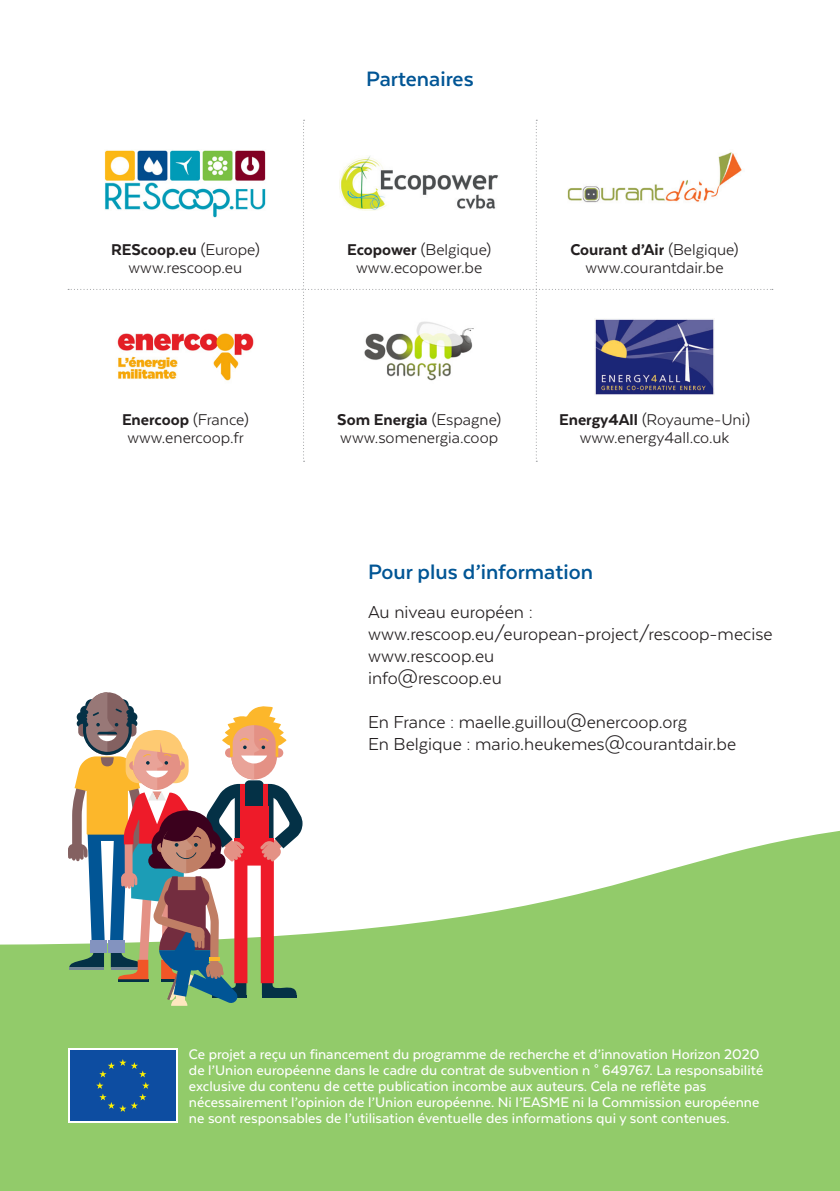
<style>
.page{position:relative;width:840px;height:1191px;background:#fff}
.page>*{position:absolute;margin:0;border:0;box-sizing:border-box;transform-origin:0 0}
.t1{font:700 24px "Texta";color:#015595}
.t2{font:20px/22px "Texta";color:#231f20}
.t3{font:18px/18px "Texta";color:#231f20;text-align:center}
.t4{font:500 16px/16px "Texta";color:#fff}
.s1{font-weight:800}
</style>
<div class="page">
<div style="left:0;top:972px;width:839px;height:219px;background:#92cb6a"></div>
<svg style="left:0;top:820px;width:839px;height:303px"></svg>
<div style="left:68px;top:1048px;width:109px;height:75px;background:linear-gradient(to right,#0d4da1,#0d4da1)"></div>
<div style="left:70px;top:1050px;width:105px;height:70px;background:#0d4da1"></div>
<svg style="left:96px;top:1059px;width:53px;height:52px"></svg>
<img style="left:105px;top:150px;width:161px;height:68px">
<img style="left:567px;top:152px;width:175px;height:51px">
<img style="left:339px;top:156px;width:160px;height:55px">
<img style="left:117px;top:333px;width:137px;height:48px">
<img style="left:364px;top:321px;width:110px;height:60px">
<svg style="left:68px;top:692px;width:234px;height:313px"></svg>
<img style="left:594px;top:319px;width:120px;height:76px">
<h1 class="t1" style="left:366px;top:67px;width:109px">Partenaires</h1>
<p class="t3" style="left:111px;top:240px;width:150px"><span class="s1">REScoop.eu</span> (Europe) www.rescoop.eu</p>
<p class="t3" style="left:347px;top:240px;width:145px"><span class="s1">Ecopower</span> (Belgique) www.ecopower.be</p>
<p class="t3" style="left:570px;top:240px;width:170px"><span class="s1">Courant d’Air</span> (Belgique) www.courantdair.be</p>
<p class="t3" style="left:122px;top:410px;width:128px;text-align:left"><span class="s1">Enercoop</span> (France) www.enercoop.fr</p>
<p class="t3" style="left:337px;top:410px;width:165px;text-align:left"><span class="s1">Som Energia</span> (Espagne) www.somenergia.coop</p>
<p class="t3" style="left:558px;top:410px;width:192px"><span class="s1">Energy4All</span> (Royaume-Uni) www.energy4all.co.uk</p>
<h1 class="t1" style="left:368px;top:559px;width:226px">Pour plus d’information</h1>
<p class="t2" style="left:368px;top:600px;width:406px">Au niveau européen : www.rescoop.eu/european-project/rescoop-mecise www.rescoop.eu<br>info@rescoop.eu</p>
<p class="t2" style="left:368px;top:710px;width:369px">En France : maelle.guillou@enercoop.org<br>En Belgique : mario.heukemes@courantdair.be</p>
<p class="t4" style="left:189px;top:1046px;width:575px">Ce projet a reçu un financement du programme de recherche et d’innovation Horizon 2020 de l’Union européenne dans le cadre du contrat de subvention n ° 649767. La responsabilité exclusive du contenu de cette publication incombe aux auteurs. Cela ne reflète pas nécessairement l’opinion de l’Union européenne. Ni l’EASME ni la Commission européenne ne sont responsables de l’utilisation éventuelle des informations qui y sont contenues.</p>
</div>
